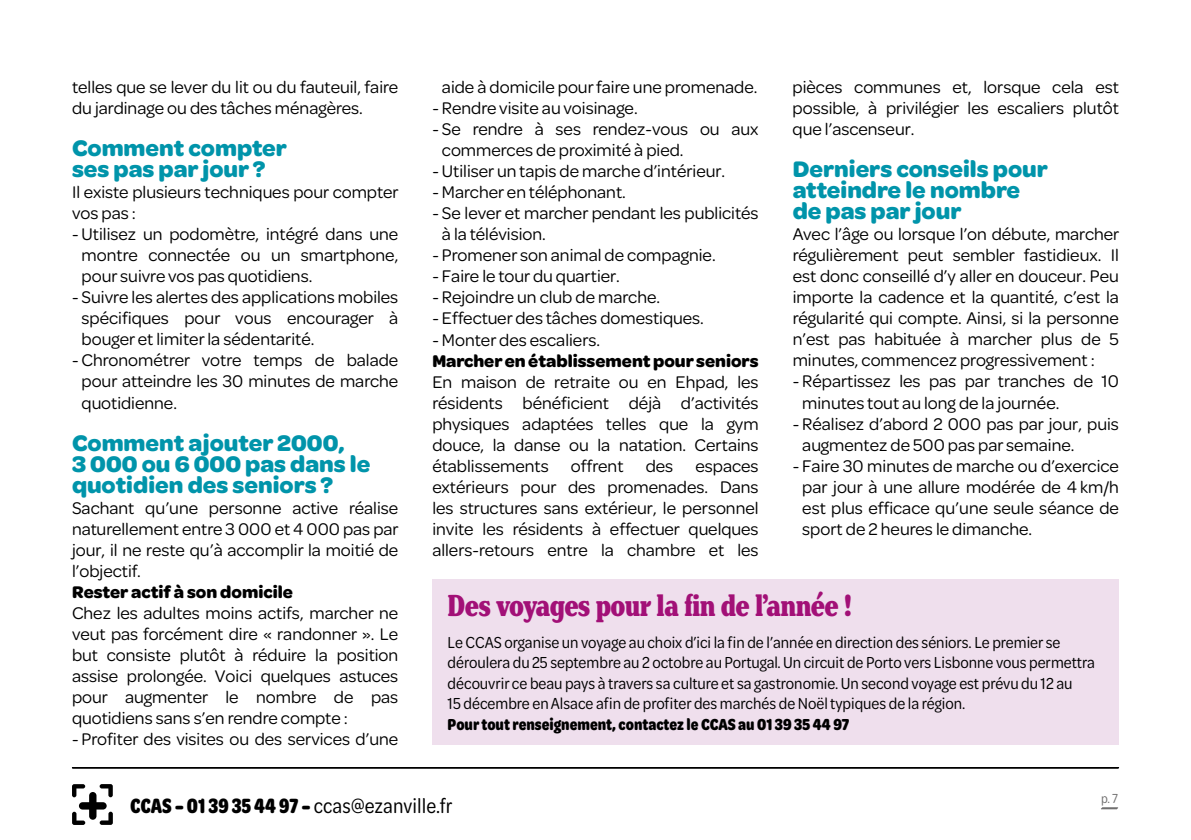
<style>
.page{position:relative;width:1191px;height:840px;background:#fff}
.page>*{position:absolute;margin:0;border:0;box-sizing:border-box;transform-origin:0 0}
.t1{font:800 extra-condensed 32px "Henriette";letter-spacing:-.005em;color:#a21077}
.t2{font:700 24px/21px "Omnes";color:#0094aa}
.t3{font:22px "Omnes Narrow";color:#000}
.t4{font:18px/21px "Omnes";color:#000;text-align:justify}
.t5{font:700 18px "Omnes";color:#000}
.t6{font:17px/20.4px "Omnes Cond";color:#000}
.t7{font:700 17px "Omnes Cond";color:#000}
.t8{font:14px "Omnes Narrow";color:#706f6f}
.s1{font-weight:700}
</style>
<div class="page">
<svg style="left:1101px;top:807px;width:17px;height:2px"></svg>
<svg style="left:72px;top:767px;width:1047px;height:1px"></svg>
<svg style="left:72px;top:784px;width:41px;height:40px"></svg>
<div style="left:432px;top:578px;width:687px;height:166px;background:#efdfed"></div>
<p class="t4" style="left:72px;top:75px;width:328px">telles que se lever du lit ou du fauteuil, faire du jardinage ou des tâches ménagères.</p>
<h2 class="t2" style="left:72px;top:136px;width:216px">Comment compter ses pas par jour ?</h2>
<p class="t4" style="left:72px;top:180px;width:328px">Il existe plusieurs techniques pour compter vos pas :</p>
<p class="t4" style="left:82px;top:223px;width:318px;text-indent:-10px">- Utilisez un podomètre, intégré dans une montre connectée ou un smartphone, pour suivre vos pas quotidiens.</p>
<p class="t4" style="left:82px;top:286px;width:318px;text-indent:-10px">- Suivre les alertes des applications mobiles spécifiques pour vous encourager à bouger et limiter la sédentarité.</p>
<p class="t4" style="left:82px;top:349px;width:318px;text-indent:-10px">- Chronométrer votre temps de balade pour atteindre les 30 minutes de marche quotidienne.</p>
<h2 class="t2" style="left:72px;top:430px;width:300px">Comment ajouter 2000,<br>3 000 ou 6 000 pas dans le quotidien des seniors ?</h2>
<p class="t4" style="left:72px;top:495px;width:328px">Sachant qu’une personne active réalise naturellement entre 3 000 et 4 000 pas par jour, il ne reste qu’à accomplir la moitié de l’objectif.</p>
<p class="t5" style="left:72px;top:578px;width:222px">Rester actif à son domicile</p>
<p class="t4" style="left:72px;top:601px;width:328px">Chez les adultes moins actifs, marcher ne veut pas forcément dire « randonner ». Le but consiste plutôt à réduire la position assise prolongée. Voici quelques astuces pour augmenter le nombre de pas quotidiens sans s’en rendre compte :</p>
<p class="t4" style="left:72px;top:727px;width:328px">- Profiter des visites ou des services d’une</p>
<p class="t4" style="left:442px;top:76px;width:317px">aide à domicile pour faire une promenade.</p>
<p class="t4" style="left:432px;top:97px;width:207px">- Rendre visite au voisinage.</p>
<p class="t4" style="left:442px;top:118px;width:318px;text-indent:-10px">- Se rendre à ses rendez-vous ou aux commerces de proximité à pied.</p>
<p class="t4" style="left:432px;top:160px;width:294px">- Utiliser un tapis de marche d’intérieur.</p>
<p class="t4" style="left:432px;top:181px;width:195px">- Marcher en téléphonant.</p>
<p class="t4" style="left:442px;top:202px;width:318px;text-indent:-10px">- Se lever et marcher pendant les publicités à la télévision.</p>
<p class="t4" style="left:432px;top:244px;width:285px">- Promener son animal de compagnie.</p>
<p class="t4" style="left:432px;top:265px;width:189px">- Faire le tour du quartier.</p>
<p class="t4" style="left:432px;top:286px;width:229px">- Rejoindre un club de marche.</p>
<p class="t4" style="left:432px;top:307px;width:273px">- Effectuer des tâches domestiques.</p>
<p class="t4" style="left:432px;top:328px;width:169px">- Monter des escaliers.</p>
<p class="t5" style="left:432px;top:347px;width:328px">Marcher en établissement pour seniors</p>
<p class="t4" style="left:432px;top:370px;width:328px">En maison de retraite ou en Ehpad, les résidents bénéficient déjà d’activités physiques adaptées telles que la gym douce, la danse ou la natation. Certains établissements offrent des espaces extérieurs pour des promenades. Dans les structures sans extérieur, le personnel invite les résidents à effectuer quelques allers-retours entre la chambre et les</p>
<p class="t4" style="left:792px;top:76px;width:328px">pièces communes et, lorsque cela est possible, à privilégier les escaliers plutôt que l’ascenseur.</p>
<h2 class="t2" style="left:792px;top:157px;width:257px">Derniers conseils pour atteindre le nombre de pas par jour</h2>
<p class="t4" style="left:792px;top:222px;width:328px">Avec l’âge ou lorsque l’on débute, marcher régulièrement peut sembler fastidieux. Il est donc conseillé d’y aller en douceur. Peu importe la cadence et la quantité, c’est la régularité qui compte. Ainsi, si la personne n’est pas habituée à marcher plus de 5 minutes, commencez progressivement :</p>
<p class="t4" style="left:802px;top:370px;width:318px;text-indent:-10px">- Répartissez les pas par tranches de 10 minutes tout au long de la journée.</p>
<p class="t4" style="left:802px;top:412px;width:318px;text-indent:-10px">- Réalisez d’abord 2 000 pas par jour, puis augmentez de 500 pas par semaine.</p>
<p class="t4" style="left:802px;top:454px;width:318px;text-indent:-10px">- Faire 30 minutes de marche ou d’exercice par jour à une allure modérée de 4 km/h est plus efficace qu’une seule séance de sport de 2 heures le dimanche.</p>
<h1 class="t1" style="left:447px;top:586px;width:406px">Des voyages pour la fin de l’année !</h1>
<p class="t6" style="left:447px;top:631px;width:649px">Le CCAS organise un voyage au choix d’ici la fin de l’année en direction des séniors. Le premier se déroulera du 25 septembre au 2 octobre au Portugal. Un circuit de Porto vers Lisbonne vous permettra découvrir ce beau pays à travers sa culture et sa gastronomie. Un second voyage est prévu du 12 au<br>15 décembre en Alsace afin de profiter des marchés de Noël typiques de la région.</p>
<p class="t7" style="left:447px;top:712px;width:403px">Pour tout renseignement, contactez le CCAS au 01 39 35 44 97</p>
<p class="t3" style="left:130px;top:790px;width:324px"><span class="s1">CCAS – 01 39 35 44 97 –</span> ccas@ezanville.fr</p>
<p class="t8" style="left:1101px;top:789px;width:19px">p. 7</p>
</div>
